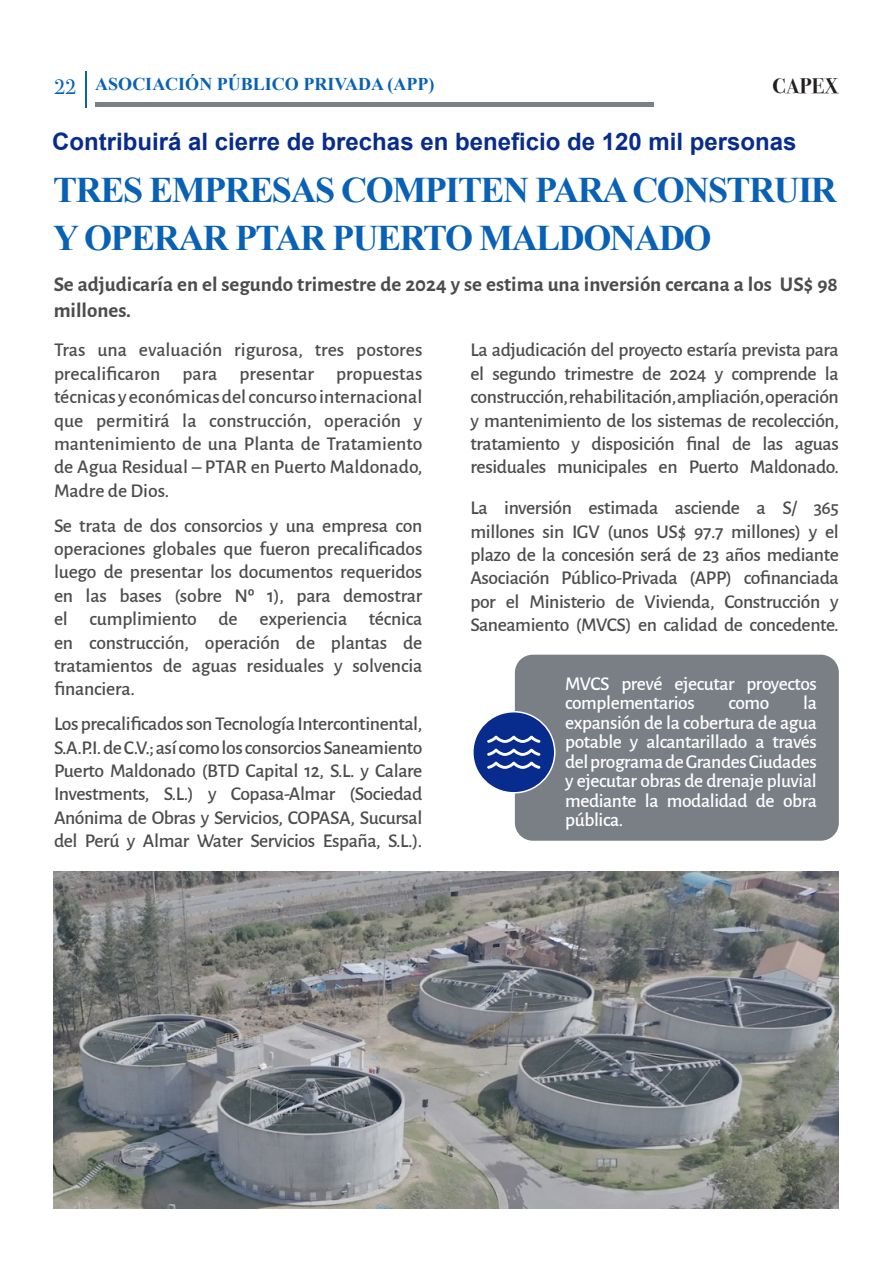
<style>
.page{position:relative;width:893px;height:1263px;background:#fff}
.page>*{position:absolute;margin:0;border:0;box-sizing:border-box;transform-origin:0 0}
.t1{font:700 36px/48px "Times New Roman";letter-spacing:-.04em;color:#0861b4}
.t2{font:700 24px "Arial";color:#082c8e}
.t3{font:700 21px/25.2px "Alegreya Sans";color:#4b4c4d}
.t4{font:700 21px "Bodoni Svty Two ITCTT";color:#231f20}
.t5{font:21px "Bodoni Svty Two ITCTT";color:#0861b4}
.t6{font:500 19.5px/23.4px "Alegreya Sans";letter-spacing:-.02em;color:#4b4c4d;text-align:justify}
.t7{font:500 19.5px/19.5px "Alegreya Sans";letter-spacing:-.02em;color:#fff}
.t8{font:700 18px "Times New Roman";color:#0861b4}
</style>
<div class="page">
<hr style="left:95px;top:103px;width:558px;height:4px;background:#7a8087">
<hr style="left:85px;top:71px;width:2px;height:36px;background:#0861b4">
<div style="left:515px;top:655px;width:324px;height:186px;background:#7a7f86;border-radius:18px"></div>
<div style="left:473px;top:712px;width:82px;height:81px;background:#082c8e;border-radius:50%"></div>
<div style="left:472px;top:711px;width:83px;height:82px;border:2px solid #fff;border-radius:50%"></div>
<img style="left:54px;top:872px;width:785px;height:337px">
<svg style="left:487px;top:735px;width:53px;height:34px"></svg>
<p class="t5" style="left:54px;top:69px;width:24px">22</p>
<p class="t8" style="left:95px;top:72px;width:341px">ASOCIACIÓN PÚBLICO PRIVADA (APP)</p>
<p class="t4" style="left:772px;top:68px;width:68px">CAPEX</p>
<p class="t2" style="left:52px;top:125px;width:746px">Contribuirá al cierre de brechas en beneficio de 120 mil personas</p>
<p class="t1" style="left:53px;top:165px;width:785px">TRES EMPRESAS COMPITEN PARA CONSTRUIR<br>Y OPERAR PTAR PUERTO MALDONADO</p>
<p class="t3" style="left:54px;top:271px;width:786px">Se adjudicaría en el segundo trimestre de 2024 y se estima una inversión cercana a los US$ 98 millones.</p>
<p class="t6" style="left:54px;top:337px;width:370px">Tras una evaluación rigurosa, tres postores precalificaron para presentar propuestas técnicas y económicas del concurso internacional que permitirá la construcción, operación y mantenimiento de una Planta de Tratamiento de Agua Residual – PTAR en Puerto Maldonado, Madre de Dios.</p>
<p class="t6" style="left:54px;top:512px;width:370px">Se trata de dos consorcios y una empresa con operaciones globales que fueron precalificados luego de presentar los documentos requeridos en las bases (sobre Nº 1), para demostrar el cumplimiento de experiencia técnica en construcción, operación de plantas de tratamientos de aguas residuales y solvencia financiera.</p>
<p class="t6" style="left:54px;top:711px;width:370px">Los precalificados son Tecnología Intercontinental, S.A.P.I. de C.V.; así como los consorcios Saneamiento Puerto Maldonado (BTD Capital 12, S.L. y Calare Investments, S.L.) y Copasa-Almar (Sociedad Anónima de Obras y Servicios, COPASA, Sucursal del Perú y Almar Water Servicios España, S.L.).</p>
<p class="t6" style="left:470px;top:337px;width:370px">La adjudicación del proyecto estaría prevista para el segundo trimestre de 2024 y comprende la construcción, rehabilitación, ampliación, operación y mantenimiento de los sistemas de recolección, tratamiento y disposición final de las aguas residuales municipales en Puerto Maldonado.</p>
<p class="t6" style="left:470px;top:495px;width:370px">La inversión estimada asciende a S/ 365 millones sin IGV (unos US$ 97.7 millones) y el plazo de la concesión será de 23 años mediante Asociación Público-Privada (APP) cofinanciada por el Ministerio de Vivienda, Construcción y Saneamiento (MVCS) en calidad de concedente.</p>
<p class="t7" style="left:565px;top:672px;width:253px">MVCS prevé ejecutar proyectos complementarios</p>
<p class="t7" style="left:565px;top:692px;width:253px;text-align:justify;text-indent:238px">la expansión de la cobertura de agua potable y alcantarillado a través del programa de Grandes Ciudades y ejecutar obras de drenaje pluvial mediante la modalidad de obra pública.</p>
<p class="t7" style="left:728px;top:692px;width:43px">como</p>
</div>
